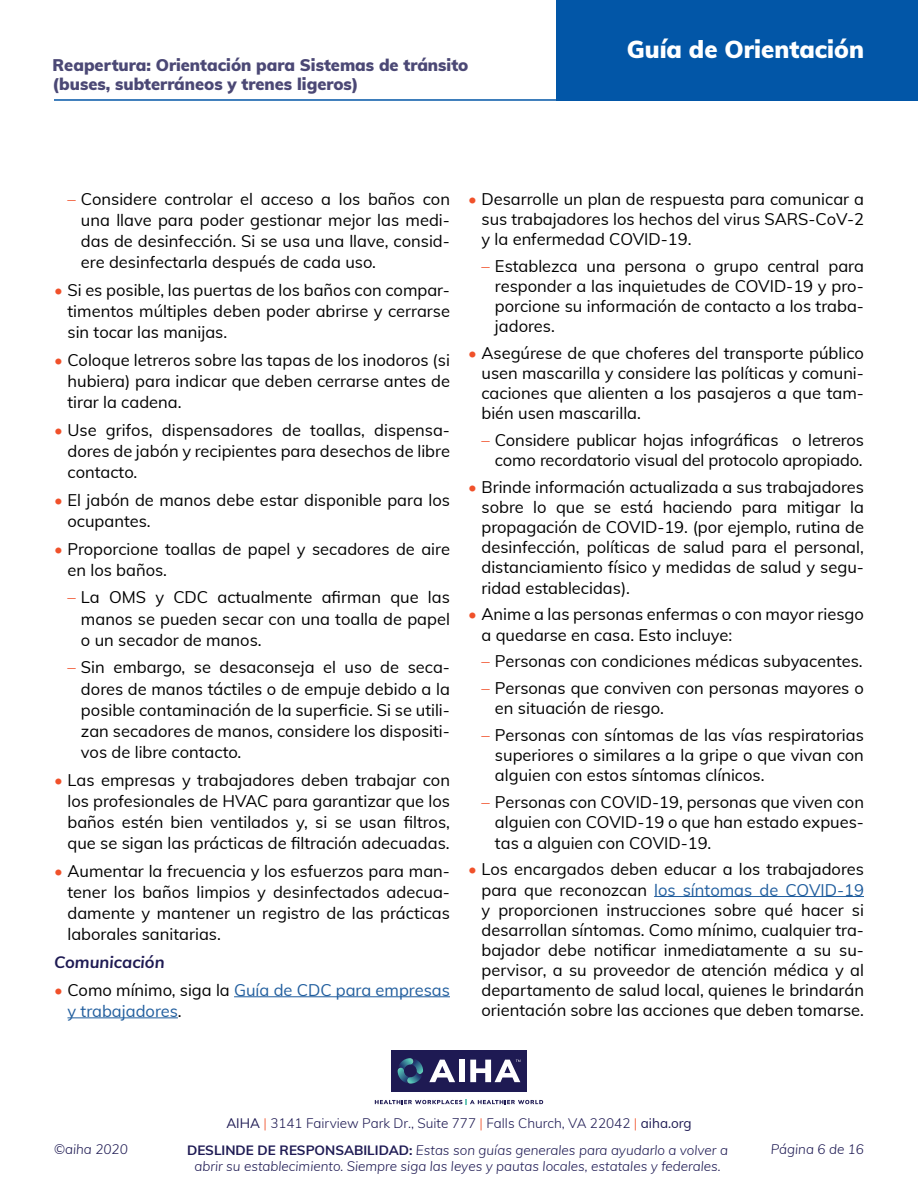
<style>
.page{position:relative;width:918px;height:1188px;background:#fff}
.page>*{position:absolute;margin:0;border:0;box-sizing:border-box;transform-origin:0 0}
.t1{font:900 24px "Muli";color:#fff}
.t2{font:16.5px/20.1px "Muli";color:#000;text-align:justify}
.t3{font:900 16.5px/19.8px "Muli";color:#4b4875}
.t4{font:16.5px/21.1px "Muli";color:#215e9e}
.t5{font:italic 700 16.5px "Muli";color:#1e1a53}
.t6{font:italic 300 13.5px/16.2px "Muli";color:#1e1a53;text-align:center}
.t7{font:300 13.5px "Muli";color:#1e1a53}
.s1{color:#f0512a}
.s2{color:#000}
.s3{color:#215e9e}
.s4{font-weight:400}
.s5{font-weight:700;font-style:normal}
</style>
<div class="page">
<hr style="left:54px;top:99px;width:537px;height:2px;background:#0256a7">
<div style="left:556px;top:0;width:362px;height:101px;background:#0256a7"></div>
<div style="left:391px;top:1050px;width:136px;height:42px;background:#1e1a53"></div>
<svg style="left:398px;top:1058px;width:25px;height:26px"></svg>
<svg style="left:375px;top:1099px;width:168px;height:6px"></svg>
<svg style="left:429px;top:1060px;width:26px;height:22px"></svg>
<div style="left:459px;top:1060px;width:6px;height:22px;background:#fff"></div>
<svg style="left:470px;top:1060px;width:50px;height:22px"></svg>
<hr style="left:234px;top:996px;width:216px;height:1px;background:#215e9e">
<hr style="left:68px;top:1017px;width:110px;height:1px;background:#215e9e">
<hr style="left:654px;top:896px;width:210px;height:1px;background:#215e9e">
<p class="t3" style="left:52px;top:54px;width:417px">Reapertura: Orientación para Sistemas de tránsito (buses, subterráneos y trenes ligeros)</p>
<h1 class="t1" style="left:627px;top:31px;width:239px">Guía de Orientación</h1>
<p class="t2" style="left:81px;top:187px;width:371px;line-height:21.1px;text-indent:-13px"><span class="s1">–</span> Considere controlar el acceso a los baños con una llave para poder gestionar mejor las medi&shy;das de desinfección. Si se usa una llave, consid&shy;ere desinfectarla después de cada uso.</p>
<p class="t2" style="left:68px;top:278px;width:384px;line-height:21.1px;text-indent:-13px"><span class="s1">•</span> Si es posible, las puertas de los baños con compar&shy;timentos múltiples deben poder abrirse y cerrarse sin tocar las manijas.</p>
<p class="t2" style="left:68px;top:348px;width:384px;line-height:21.1px;text-indent:-13px"><span class="s1">•</span> Coloque letreros sobre las tapas de los inodoros (si hubiera) para indicar que deben cerrarse antes de tirar la cadena.</p>
<p class="t2" style="left:68px;top:418px;width:384px;line-height:21.1px;text-indent:-13px"><span class="s1">•</span> Use grifos, dispensadores de toallas, dispensa&shy;dores de jabón y recipientes para desechos de libre contacto.</p>
<p class="t2" style="left:68px;top:488px;width:384px;line-height:21.1px;text-indent:-13px"><span class="s1">•</span> El jabón de manos debe estar disponible para los ocupantes.</p>
<p class="t2" style="left:68px;top:537px;width:384px;line-height:21.1px;text-indent:-13px"><span class="s1">•</span> Proporcione toallas de papel y secadores de aire en los baños.</p>
<p class="t2" style="left:81px;top:586px;width:371px;line-height:21.1px;text-indent:-13px"><span class="s1">–</span> La OMS y CDC actualmente afirman que las manos se pueden secar con una toalla de papel o un secador de manos.</p>
<p class="t2" style="left:81px;top:656px;width:371px;line-height:21.1px;text-indent:-13px"><span class="s1">–</span> Sin embargo, se desaconseja el uso de seca&shy;dores de manos táctiles o de empuje debido a la posible contaminación de la superficie. Si se utili&shy;zan secadores de manos, considere los dispositi&shy;vos de libre contacto.</p>
<p class="t2" style="left:68px;top:768px;width:384px;line-height:21.1px;text-indent:-13px"><span class="s1">•</span> Las empresas y trabajadores deben trabajar con los profesionales de HVAC para garantizar que los baños estén bien ventilados y, si se usan filtros, que se sigan las prácticas de filtración adecuadas.</p>
<p class="t2" style="left:68px;top:859px;width:384px;line-height:21.1px;text-indent:-13px"><span class="s1">•</span> Aumentar la frecuencia y los esfuerzos para man&shy;tener los baños limpios y desinfectados adecua&shy;damente y mantener un registro de las prácticas laborales sanitarias.</p>
<p class="t5" style="left:54px;top:950px;width:112px">Comunicación</p>
<p class="t4" style="left:68px;top:978px;width:384px;text-indent:-13px"><span class="s1">•</span> <span class="s2">Como mínimo, siga la</span> Guía de CDC para empresas y trabajadores<span class="s2">.</span></p>
<p class="t2" style="left:481px;top:188px;width:384px;text-indent:-13px"><span class="s1">•</span> Desarrolle un plan de respuesta para comunicar a sus trabajadores los hechos del virus SARS-CoV-2 y la enfermedad COVID-19.</p>
<p class="t2" style="left:495px;top:255px;width:371px;text-indent:-13px"><span class="s1">–</span> Establezca una persona o grupo central para responder a las inquietudes de COVID-19 y pro&shy;porcione su información de contacto a los traba&shy;jadores.</p>
<p class="t2" style="left:481px;top:342px;width:384px;text-indent:-13px"><span class="s1">•</span> Asegúrese de que choferes del transporte público usen mascarilla y considere las políticas y comuni&shy;caciones que alienten a los pasajeros a que tam&shy;bién usen mascarilla.</p>
<p class="t2" style="left:481px;top:429px;width:384px;text-align:right"><span class="s1">–</span> Considere publicar hojas infográficas o letreros como recordatorio visual del protocolo apropiado.</p>
<p class="t2" style="left:481px;top:476px;width:384px;text-indent:-13px"><span class="s1">•</span> Brinde información actualizada a sus trabajadores sobre lo que se está haciendo para mitigar la propagación de COVID-19. (por ejemplo, rutina de desinfección, políticas de salud para el personal, distanciamiento físico y medidas de salud y segu&shy;ridad establecidas).</p>
<p class="t2" style="left:481px;top:604px;width:384px;text-indent:-13px"><span class="s1">•</span> Anime a las personas enfermas o con mayor riesgo a quedarse en casa. Esto incluye:</p>
<p class="t2" style="left:481px;top:651px;width:383px"><span class="s1">–</span> Personas con condiciones médicas subyacentes.</p>
<p class="t2" style="left:495px;top:677px;width:371px;text-indent:-13px"><span class="s1">–</span> Personas que conviven con personas mayores o en situación de riesgo.</p>
<p class="t2" style="left:495px;top:724px;width:371px;text-indent:-13px"><span class="s1">–</span> Personas con síntomas de las vías respiratorias superiores o similares a la gripe o que vivan con alguien con estos síntomas clínicos.</p>
<p class="t2" style="left:495px;top:792px;width:371px;text-indent:-13px"><span class="s1">–</span> Personas con COVID-19, personas que viven con alguien con COVID-19 o que han estado expues&shy;tas a alguien con COVID-19.</p>
<p class="t2" style="left:481px;top:859px;width:384px;text-indent:-13px"><span class="s1">•</span> Los encargados deben educar a los trabajadores para que reconozcan <span class="s3">los síntomas de COVID-19 </span>y proporcionen instrucciones sobre qué hacer si desarrollan síntomas. Como mínimo, cualquier tra&shy;bajador debe notificar inmediatamente a su su&shy;pervisor, a su proveedor de atención médica y al departamento de salud local, quienes le brindarán orientación sobre las acciones que deben tomarse.</p>
<p class="t7" style="left:226px;top:1113px;width:467px"><span class="s4">AIHA</span> <span class="s1">|</span> 3141 Fairview Park Dr., Suite 777 <span class="s1">|</span> Falls Church, VA 22042 <span class="s1">|</span> <span class="s4">aiha.org</span></p>
<p class="t6" style="left:54px;top:1141px;width:75px">©aiha 2020</p>
<p class="t6" style="left:771px;top:1141px;width:95px">Página 6 de 16</p>
<p class="t6" style="left:187px;top:1141px;width:542px"><span class="s5">DESLINDE DE RESPONSABILIDAD:</span> Estas son guías generales para ayudarlo a volver a abrir su establecimiento. Siempre siga las leyes y pautas locales, estatales y federales.</p>
</div>
